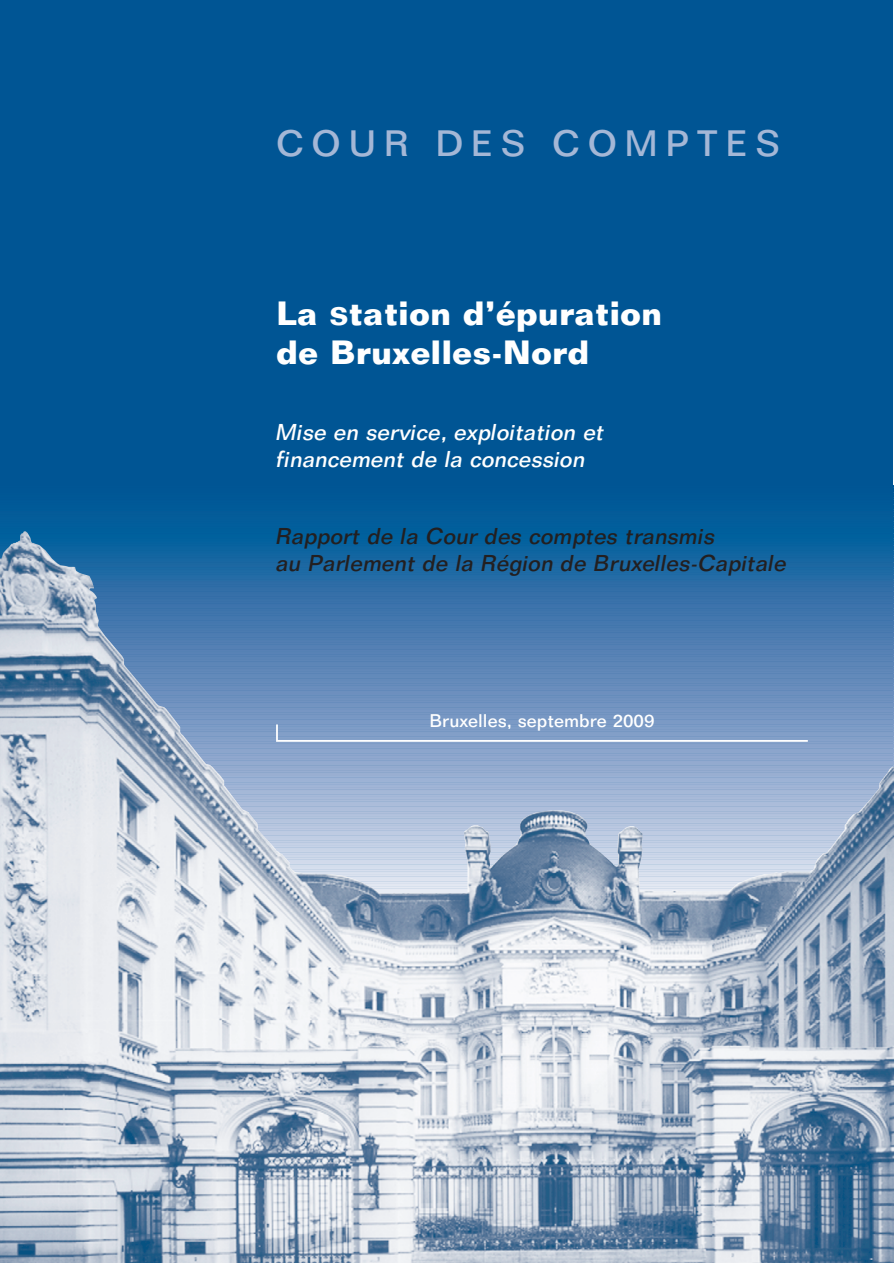
<style>
.page{position:relative;width:894px;height:1263px;background:#fff}
.page>*{position:absolute;margin:0;border:0;box-sizing:border-box;transform-origin:0 0}
.t1{font:500 36px "Folio BT";letter-spacing:.21em;color:#a4b7d6}
.t2{font:500 33px/39px "Folio BT";color:#fff}
.t3{font:italic 500 22.5px/27px "Folio BT";color:#231f20}
.t4{font:italic 500 22.5px/27px "Folio BT";color:#fff}
.t5{font:500 18px "Folio BT";color:#fff}
.s1{font-size:24.75px}
</style>
<div class="page">
<div style="left:0;top:0;width:893px;height:1263px;background:#005594"></div>
<hr style="left:0;top:500px;width:893px;height:3px;background:#005998">
<hr style="left:0;top:502px;width:893px;height:3px;background:#005998">
<hr style="left:0;top:504px;width:893px;height:3px;background:#005a98">
<hr style="left:0;top:507px;width:893px;height:3px;background:#005b99">
<hr style="left:0;top:509px;width:893px;height:3px;background:#005b99">
<hr style="left:0;top:511px;width:893px;height:3px;background:#055b99">
<hr style="left:0;top:514px;width:893px;height:3px;background:#045c99">
<hr style="left:0;top:517px;width:893px;height:4px;background:#045d9a">
<hr style="left:0;top:521px;width:893px;height:3px;background:#035d9b">
<hr style="left:0;top:524px;width:893px;height:3px;background:#025e9c">
<hr style="left:0;top:526px;width:893px;height:3px;background:#015f9c">
<hr style="left:0;top:529px;width:893px;height:3px;background:#005f9c">
<img style="left:0;top:531px;width:893px;height:732px">
<svg style="left:275px;top:723px;width:534px;height:20px;background:#8aa5cb"></svg>
<h1 class="t1" style="left:276px;top:130px;width:505px">COUR DES COMPTES</h1>
<h2 class="t2" style="left:276px;top:297px;width:388px">La <span class="s1">S</span>tation d’épuration de Bruxelles-Nord</h2>
<p class="t4" style="left:276px;top:421px;width:330px">Mise en service, exploitation et financement de la concession</p>
<p class="t3" style="left:276px;top:525px;width:512px">Rapport de la Cour des comptes transmis<br>au Parlement de la Région de Bruxelles-Capitale</p>
<p class="t5" style="left:429px;top:714px;width:227px">Bruxelles, septembre 2009</p>
</div>
